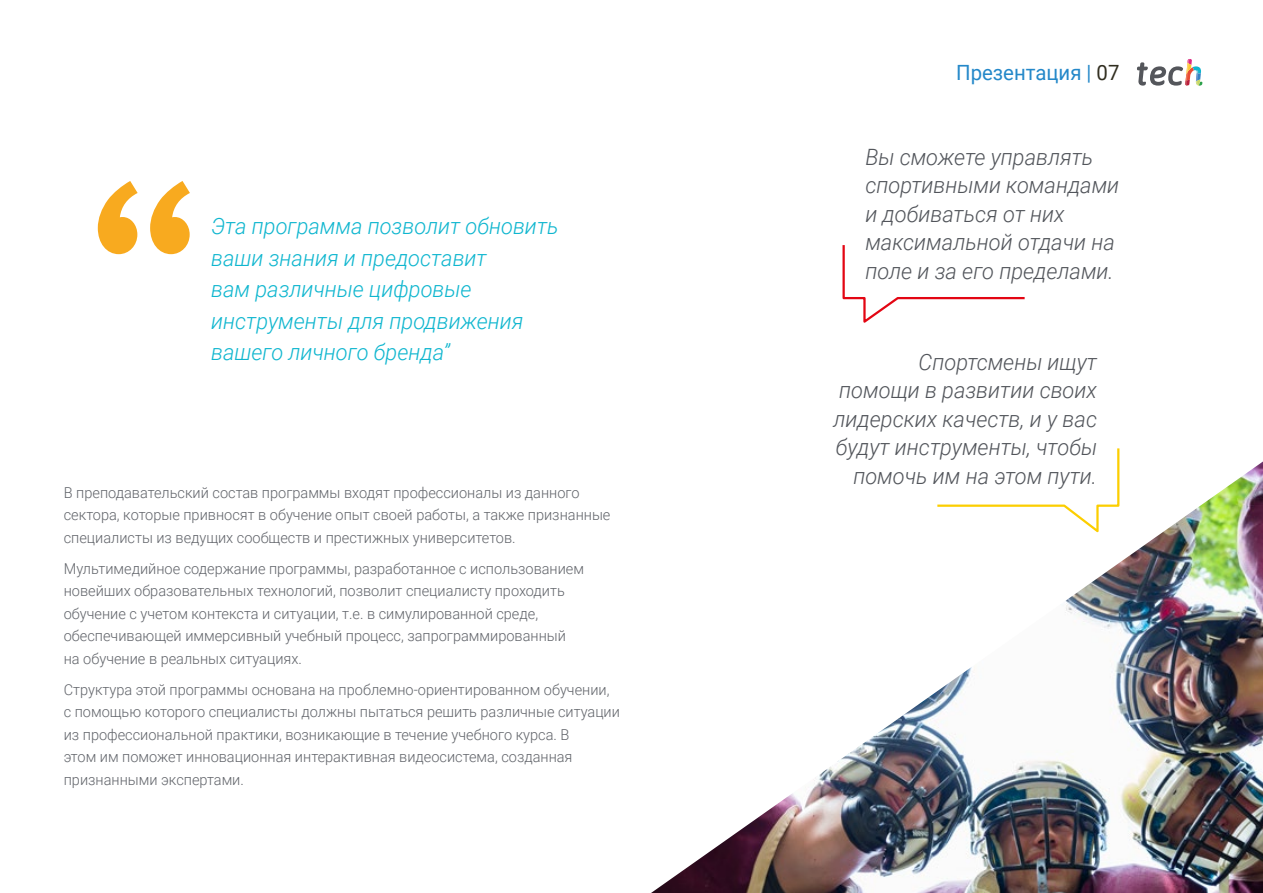
<style>
.page{position:relative;width:1263px;height:893px;background:#fff}
.page>*{position:absolute;margin:0;border:0;box-sizing:border-box;transform-origin:0 0}
.t1{font:italic 300 22.5px/28.5px "Roboto";color:#52555b;text-align:right}
.t2{font:italic 300 22.5px/31.5px "Roboto";color:#0fb6cf}
.t3{font:21px "Roboto";color:#2488c9}
.t4{font:300 15px/22.5px "Roboto";color:#61646a}
.s1{color:#312e20}
</style>
<div class="page">
<svg style="left:98px;top:181px;width:92px;height:73px"></svg>
<img style="left:651px;top:461px;width:612px;height:432px">
<svg style="left:1137px;top:59px;width:65px;height:27px"></svg>
<svg style="left:935px;top:448px;width:185px;height:88px"></svg>
<svg style="left:842px;top:245px;width:183px;height:78px"></svg>
<h1 class="t2" style="left:211px;top:210px;width:349px">Эта программа позволит обновить ваши знания и предоставит<br>вам различные цифровые инструменты для продвижения вашего личного бренда”</h1>
<p class="t4" style="left:64px;top:481px;width:548px">В преподавательский состав программы входят профессионалы из данного сектора, которые привносят в обучение опыт своей работы, а также признанные специалисты из ведущих сообществ и престижных университетов.</p>
<p class="t4" style="left:64px;top:557px;width:522px">Мультимедийное содержание программы, разработанное с использованием новейших образовательных технологий, позволит специалисту проходить обучение с учетом контекста и ситуации, т.е. в симулированной среде, обеспечивающей иммерсивный учебный процесс, запрограммированный на обучение в реальных ситуациях.</p>
<p class="t4" style="left:64px;top:678px;width:558px">Структура этой программы основана на проблемно-ориентированном обучении, с помощью которого специалисты должны пытаться решить различные ситуации из профессиональной практики, возникающие в течение учебного курса. В<br>этом им поможет инновационная интерактивная видеосистема, созданная признанными экспертами.</p>
<h2 class="t3" style="left:956px;top:57px;width:165px">Презентация | <span class="s1">07</span></h2>
<h1 class="t1" style="left:865px;top:142px;width:255px;text-align:left">Вы сможете управлять спортивными командами и добиваться от них максимальной отдачи на поле и за его пределами.</h1>
<h1 class="t1" style="left:834px;top:347px;width:265px">Спортсмены ищут помощи в развитии своих лидерских качеств, и у вас будут инструменты, чтобы помочь им на этом пути.</h1>
</div>
